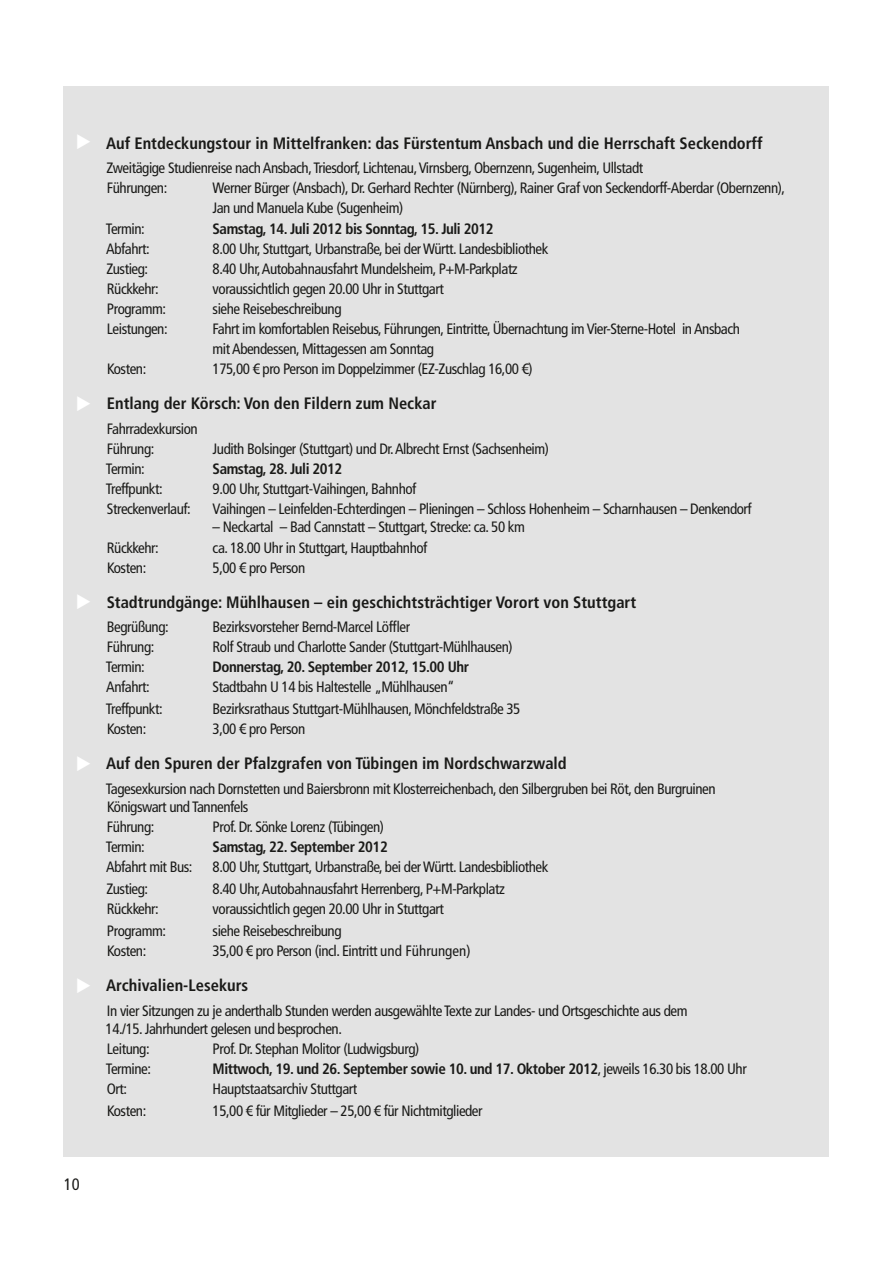
<style>
.page{position:relative;width:893px;height:1263px;background:#fff}
.page>*{position:absolute;margin:0;border:0;box-sizing:border-box;transform-origin:0 0}
.t1{font:700 condensed 16.5px "Frutiger LT Com";color:#1a1a18}
.t2{font:16.5px "Frutiger LT Com Condensed 2";color:#1a1a18}
.t3{font:15px/20.1px "Frutiger LT Com Condensed 2";letter-spacing:-.03em;color:#1a1a18}
.t4{font:700 condensed 15px "Frutiger LT Com";letter-spacing:-.03em;color:#1a1a18}
.t5{font:condensed 15px "Frutiger LT Com";letter-spacing:-.03em;color:#1a1a18}
.s1{font-family:"Frutiger LT Com Condensed 2";font-weight:400;font-stretch:normal}
</style>
<div class="page">
<div style="left:64px;top:86px;width:765px;height:1071px;background:#e3e3e3"></div>
<p class="t2" style="left:64px;top:1175px;width:17px">10</p>
<p class="t1" style="left:106px;top:133px;width:658px">Auf Entdeckungstour in Mittelfranken: das Fürstentum Ansbach und die Herrschaft Seckendorff</p>
<p class="t3" style="left:106px;top:158px;width:538px">Zweitägige Studienreise nach Ansbach, Triesdorf, Lichtenau, Virnsberg, Obernzenn, Sugenheim, Ullstadt<br>Führungen:</p>
<p class="t3" style="left:213px;top:178px;width:574px">Werner Bürger (Ansbach), Dr. Gerhard Rechter (Nürnberg), Rainer Graf von Seckendorff-Aberdar (Obernzenn),<br>Jan und Manuela Kube (Sugenheim)</p>
<p class="t3" style="left:106px;top:218px;width:40px">Termin:</p>
<p class="t4" style="left:213px;top:219px;width:283px">Samstag, 14. Juli 2012 bis Sonntag, 15. Juli 2012</p>
<p class="t3" style="left:106px;top:239px;width:45px">Abfahrt:</p>
<p class="t3" style="left:213px;top:239px;width:337px">8.00 Uhr, Stuttgart, Urbanstraße, bei der Württ. Landesbibliothek</p>
<p class="t3" style="left:106px;top:259px;width:43px">Zustieg:</p>
<p class="t3" style="left:213px;top:259px;width:307px">8.40 Uhr, Autobahnausfahrt Mundelsheim, P+M-Parkplatz</p>
<p class="t3" style="left:107px;top:279px;width:53px">Rückkehr:</p>
<p class="t3" style="left:213px;top:279px;width:233px">voraussichtlich gegen 20.00 Uhr in Stuttgart</p>
<p class="t3" style="left:107px;top:299px;width:61px">Programm:</p>
<p class="t3" style="left:213px;top:299px;width:130px">siehe Reisebeschreibung</p>
<p class="t3" style="left:107px;top:319px;width:62px">Leistungen:</p>
<p class="t3" style="left:213px;top:319px;width:529px">Fahrt im komfortablen Reisebus, Führungen, Eintritte, Übernachtung im Vier-Sterne-Hotel in Ansbach mit Abendessen, Mittagessen am Sonntag</p>
<p class="t3" style="left:107px;top:359px;width:41px">Kosten:</p>
<p class="t3" style="left:213px;top:359px;width:321px">175,00 € pro Person im Doppelzimmer (EZ-Zuschlag 16,00 €)</p>
<p class="t1" style="left:107px;top:394px;width:331px">Entlang der Körsch: Von den Fildern zum Neckar</p>
<p class="t3" style="left:107px;top:419px;width:92px">Fahrradexkursion<br>Führung:</p>
<p class="t3" style="left:213px;top:439px;width:338px">Judith Bolsinger (Stuttgart) und Dr. Albrecht Ernst (Sachsenheim)</p>
<p class="t3" style="left:106px;top:459px;width:40px">Termin:</p>
<p class="t4" style="left:213px;top:460px;width:131px">Samstag, 28. Juli 2012</p>
<p class="t3" style="left:106px;top:479px;width:58px">Treffpunkt:</p>
<p class="t3" style="left:213px;top:479px;width:205px">9.00 Uhr, Stuttgart-Vaihingen, Bahnhof</p>
<p class="t3" style="left:107px;top:499px;width:86px">Streckenverlauf:</p>
<p class="t3" style="left:213px;top:499px;width:541px">Vaihingen – Leinfelden-Echterdingen – Plieningen – Schloss Hohenheim – Scharnhausen – Denkendorf</p>
<p class="t3" style="left:213px;top:517px;width:314px">– Neckartal – Bad Cannstatt – Stuttgart, Strecke: ca. 50 km</p>
<p class="t3" style="left:107px;top:537px;width:53px">Rückkehr:</p>
<p class="t3" style="left:213px;top:537px;width:216px">ca. 18.00 Uhr in Stuttgart, Hauptbahnhof</p>
<p class="t3" style="left:107px;top:557px;width:41px">Kosten:</p>
<p class="t3" style="left:213px;top:557px;width:94px">5,00 € pro Person</p>
<p class="t1" style="left:107px;top:592px;width:531px">Stadtrundgänge: Mühlhausen – ein geschichtsträchtiger Vorort von Stuttgart</p>
<p class="t5" style="left:107px;top:618px;width:63px">Begrüßung:</p>
<p class="t5" style="left:213px;top:618px;width:199px">Bezirksvorsteher Bernd-Marcel Löffler</p>
<p class="t3" style="left:107px;top:637px;width:49px">Führung:</p>
<p class="t3" style="left:213px;top:637px;width:302px">Rolf Straub und Charlotte Sander (Stuttgart-Mühlhausen)</p>
<p class="t3" style="left:106px;top:657px;width:40px">Termin:</p>
<p class="t4" style="left:213px;top:658px;width:258px">Donnerstag, 20. September 2012, 15.00 Uhr</p>
<p class="t3" style="left:106px;top:677px;width:45px">Anfahrt:</p>
<p class="t3" style="left:213px;top:677px;width:244px">Stadtbahn U 14 bis Haltestelle „Mühlhausen“</p>
<p class="t3" style="left:106px;top:699px;width:58px">Treffpunkt:</p>
<p class="t3" style="left:213px;top:699px;width:309px">Bezirksrathaus Stuttgart-Mühlhausen, Mönchfeldstraße 35</p>
<p class="t3" style="left:107px;top:719px;width:41px">Kosten:</p>
<p class="t3" style="left:213px;top:719px;width:94px">3,00 € pro Person</p>
<p class="t1" style="left:106px;top:754px;width:462px">Auf den Spuren der Pfalzgrafen von Tübingen im Nordschwarzwald</p>
<p class="t3" style="left:106px;top:780px;width:611px;line-height:18px">Tagesexkursion nach Dornstetten und Baiersbronn mit Klosterreichenbach, den Silbergruben bei Röt, den Burgruinen<br>Königswart und Tannenfels</p>
<p class="t3" style="left:107px;top:817px;width:49px">Führung:</p>
<p class="t3" style="left:213px;top:817px;width:173px">Prof. Dr. Sönke Lorenz (Tübingen)</p>
<p class="t3" style="left:106px;top:837px;width:40px">Termin:</p>
<p class="t4" style="left:213px;top:838px;width:177px">Samstag, 22. September 2012</p>
<p class="t3" style="left:106px;top:857px;width:88px">Abfahrt mit Bus:</p>
<p class="t3" style="left:213px;top:857px;width:337px">8.00 Uhr, Stuttgart, Urbanstraße, bei der Württ. Landesbibliothek</p>
<p class="t3" style="left:106px;top:879px;width:43px">Zustieg:</p>
<p class="t3" style="left:213px;top:879px;width:294px">8.40 Uhr, Autobahnausfahrt Herrenberg, P+M-Parkplatz</p>
<p class="t3" style="left:107px;top:899px;width:53px">Rückkehr:</p>
<p class="t3" style="left:213px;top:899px;width:233px">voraussichtlich gegen 20.00 Uhr in Stuttgart</p>
<p class="t3" style="left:107px;top:921px;width:61px">Programm:</p>
<p class="t3" style="left:213px;top:921px;width:130px">siehe Reisebeschreibung</p>
<p class="t3" style="left:107px;top:941px;width:41px">Kosten:</p>
<p class="t3" style="left:213px;top:941px;width:259px">35,00 € pro Person (incl. Eintritt und Führungen)</p>
<p class="t1" style="left:106px;top:976px;width:144px">Archivalien-Lesekurs</p>
<p class="t3" style="left:106px;top:1002px;width:583px;line-height:18px">In vier Sitzungen zu je anderthalb Stunden werden ausgewählte Texte zur Landes- und Ortsgeschichte aus dem<br>14./15. Jahrhundert gelesen und besprochen.</p>
<p class="t3" style="left:107px;top:1039px;width:44px">Leitung:</p>
<p class="t3" style="left:213px;top:1039px;width:208px">Prof. Dr. Stephan Molitor (Ludwigsburg)</p>
<p class="t3" style="left:106px;top:1059px;width:47px">Termine:</p>
<p class="t4" style="left:213px;top:1060px;width:536px">Mittwoch, 19. und 26. September sowie 10. und 17. Oktober 2012<span class="s1">, jeweils 16.30 bis 18.00 Uhr</span></p>
<p class="t3" style="left:107px;top:1079px;width:22px">Ort:</p>
<p class="t3" style="left:213px;top:1079px;width:146px">Hauptstaatsarchiv Stuttgart</p>
<p class="t3" style="left:107px;top:1101px;width:41px">Kosten:</p>
<p class="t3" style="left:213px;top:1101px;width:271px">15,00 € für Mitglieder – 25,00 € für Nichtmitglieder</p>
</div>
